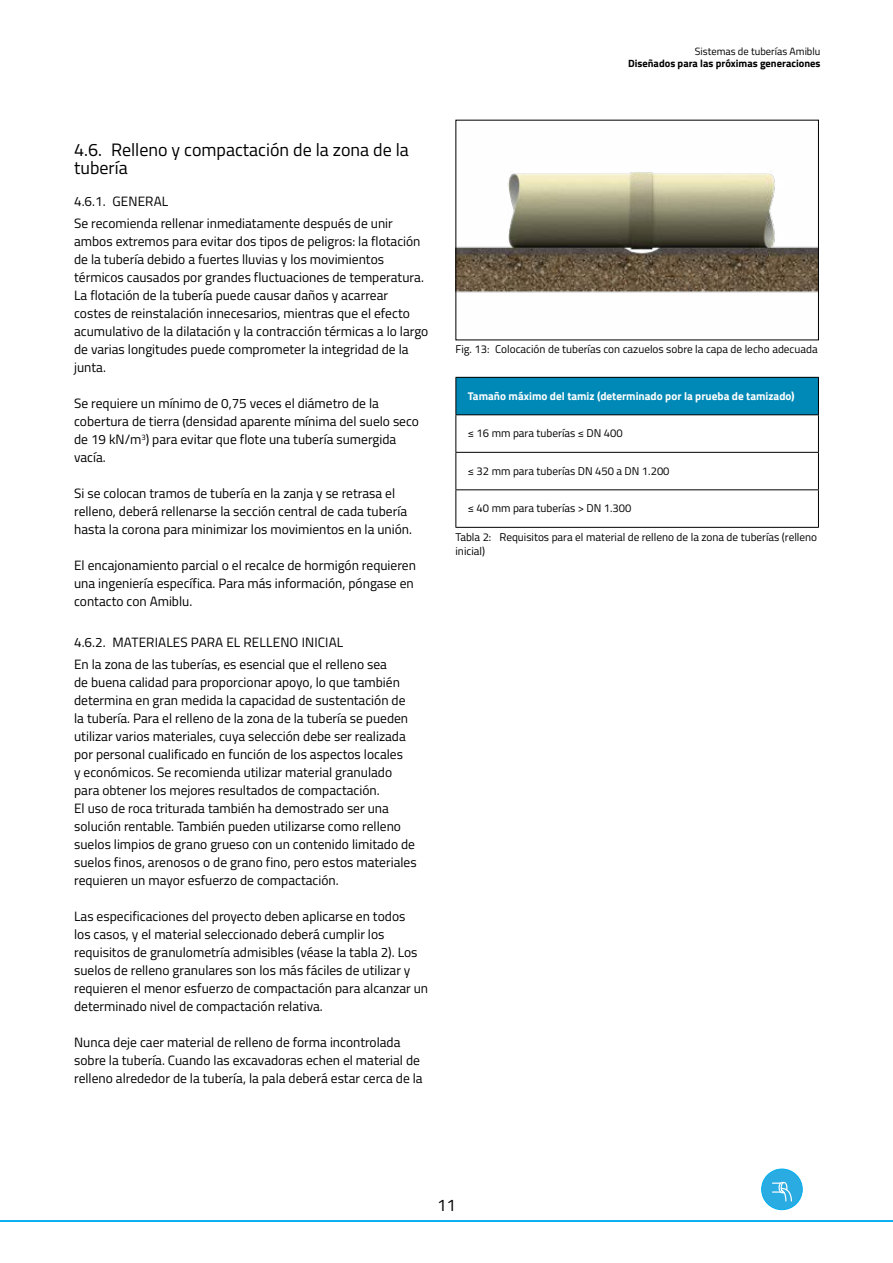
<style>
.page{position:relative;width:893px;height:1263px;background:#fff}
.page>*{position:absolute;margin:0;border:0;box-sizing:border-box;transform-origin:0 0}
._02_-_Numbered_H2{font:18px/18px "Titillium Web";color:#000}
.t1{font:16.8px "Titillium Web";color:#000}
._00_-_Body_Text{font:13.5px/18px "Titillium Web";color:#000}
._03_-_Numbered_H3{font:13.5px "Titillium Web";letter-spacing:.01em;color:#000}
._02_-_Table_Data{font:11.25px/13.5px "Titillium Web";color:#000}
._01_-_Table_Header{font:700 11.25px "Titillium Web";color:#fff}
.t2{font:700 10.5px "Titillium Web";color:#000}
.t3{font:10.5px "Titillium Web";color:#000}
</style>
<div class="page">
<img style="left:457px;top:171px;width:360px;height:122px">
<div style="left:456px;top:377px;width:362px;height:38px;background:#0089b6"></div>
<hr style="left:455px;top:377px;width:364px;height:1px;background:#000">
<hr style="left:455px;top:378px;width:1px;height:36px;background:#000">
<hr style="left:818px;top:378px;width:1px;height:36px;background:#000">
<hr style="left:455px;top:414px;width:364px;height:1px;background:#000">
<hr style="left:455px;top:415px;width:1px;height:37px;background:#000">
<hr style="left:818px;top:415px;width:1px;height:37px;background:#000">
<hr style="left:455px;top:452px;width:364px;height:1px;background:#000">
<hr style="left:455px;top:453px;width:1px;height:36px;background:#000">
<hr style="left:818px;top:453px;width:1px;height:36px;background:#000">
<hr style="left:455px;top:489px;width:364px;height:1px;background:#000">
<hr style="left:455px;top:490px;width:1px;height:37px;background:#000">
<hr style="left:818px;top:490px;width:1px;height:37px;background:#000">
<hr style="left:455px;top:527px;width:364px;height:1px;background:#000">
<hr style="left:0;top:1220px;width:893px;height:2px;background:#00aeef">
<div style="left:761px;top:1169px;width:41px;height:41px;background:#2aace2;border:1px solid #00aeef;border-radius:50%"></div>
<svg style="left:772px;top:1181px;width:20px;height:21px"></svg>
<p class="t3" style="left:695px;top:44px;width:127px">Sistemas de tuberías Amiblu</p>
<p class="t2" style="left:628px;top:56px;width:194px">Diseñados para las próximas generaciones</p>
<p class="_02_-_Numbered_H2" style="left:74px;top:140px;width:336px">4.6. Relleno y compactación de la zona de la tubería</p>
<p class="_03_-_Numbered_H3" style="left:74px;top:191px;width:96px">4.6.1. GENERAL</p>
<p class="_00_-_Body_Text" style="left:74px;top:214px;width:356px">Se recomienda rellenar inmediatamente después de unir ambos extremos para evitar dos tipos de peligros: la flotación de la tubería debido a fuertes lluvias y los movimientos térmicos causados por grandes fluctuaciones de temperatura.<br>La flotación de la tubería puede causar daños y acarrear costes de reinstalación innecesarios, mientras que el efecto acumulativo de la dilatación y la contracción térmicas a lo largo de varias longitudes puede comprometer la integridad de la junta.</p>
<p class="_00_-_Body_Text" style="left:74px;top:394px;width:346px">Se requiere un mínimo de 0,75 veces el diámetro de la cobertura de tierra (densidad aparente mínima del suelo seco de 19 kN/m<sup>3</sup>) para evitar que flote una tubería sumergida vacía.</p>
<p class="_00_-_Body_Text" style="left:74px;top:484px;width:339px">Si se colocan tramos de tubería en la zanja y se retrasa el relleno, deberá rellenarse la sección central de cada tubería hasta la corona para minimizar los movimientos en la unión.</p>
<p class="_00_-_Body_Text" style="left:74px;top:556px;width:343px">El encajonamiento parcial o el recalce de hormigón requieren una ingeniería específica. Para más información, póngase en contacto con Amiblu.</p>
<p class="_03_-_Numbered_H3" style="left:74px;top:632px;width:271px">4.6.2. MATERIALES PARA EL RELLENO INICIAL</p>
<p class="_00_-_Body_Text" style="left:74px;top:655px;width:344px">En la zona de las tuberías, es esencial que el relleno sea<br>de buena calidad para proporcionar apoyo, lo que también determina en gran medida la capacidad de sustentación de la tubería. Para el relleno de la zona de la tubería se pueden utilizar varios materiales, cuya selección debe ser realizada por personal cualificado en función de los aspectos locales<br>y económicos. Se recomienda utilizar material granulado para obtener los mejores resultados de compactación.<br>El uso de roca triturada también ha demostrado ser una solución rentable. También pueden utilizarse como relleno suelos limpios de grano grueso con un contenido limitado de suelos finos, arenosos o de grano fino, pero estos materiales requieren un mayor esfuerzo de compactación.</p>
<p class="_00_-_Body_Text" style="left:74px;top:907px;width:356px">Las especificaciones del proyecto deben aplicarse en todos<br>los casos, y el material seleccionado deberá cumplir los requisitos de granulometría admisibles (véase la tabla 2). Los suelos de relleno granulares son los más fáciles de utilizar y requieren el menor esfuerzo de compactación para alcanzar un determinado nivel de compactación relativa.</p>
<p class="_00_-_Body_Text" style="left:74px;top:1033px;width:350px">Nunca deje caer material de relleno de forma incontrolada sobre la tubería. Cuando las excavadoras echen el material de relleno alrededor de la tubería, la pala deberá estar cerca de la</p>
<p class="_02_-_Table_Data" style="left:455px;top:342px;width:364px">Fig. 13: Colocación de tuberías con cazuelos sobre la capa de lecho adecuada</p>
<p class="_01_-_Table_Header" style="left:468px;top:387px;width:328px">Tamaño máximo del tamiz (determinado por la prueba de tamizado)</p>
<p class="_02_-_Table_Data" style="left:468px;top:426px;width:156px">≤ 16 mm para tuberías ≤ DN 400</p>
<p class="_02_-_Table_Data" style="left:468px;top:464px;width:203px">≤ 32 mm para tuberías DN 450 a DN 1.200</p>
<p class="_02_-_Table_Data" style="left:468px;top:501px;width:165px">≤ 40 mm para tuberías &gt; DN 1.300</p>
<p class="_02_-_Table_Data" style="left:455px;top:530px;width:363px">Tabla 2: Requisitos para el material de relleno de la zona de tuberías (relleno inicial)</p>
<p class="t1" style="left:437px;top:1193px;width:20px">11</p>
</div>
